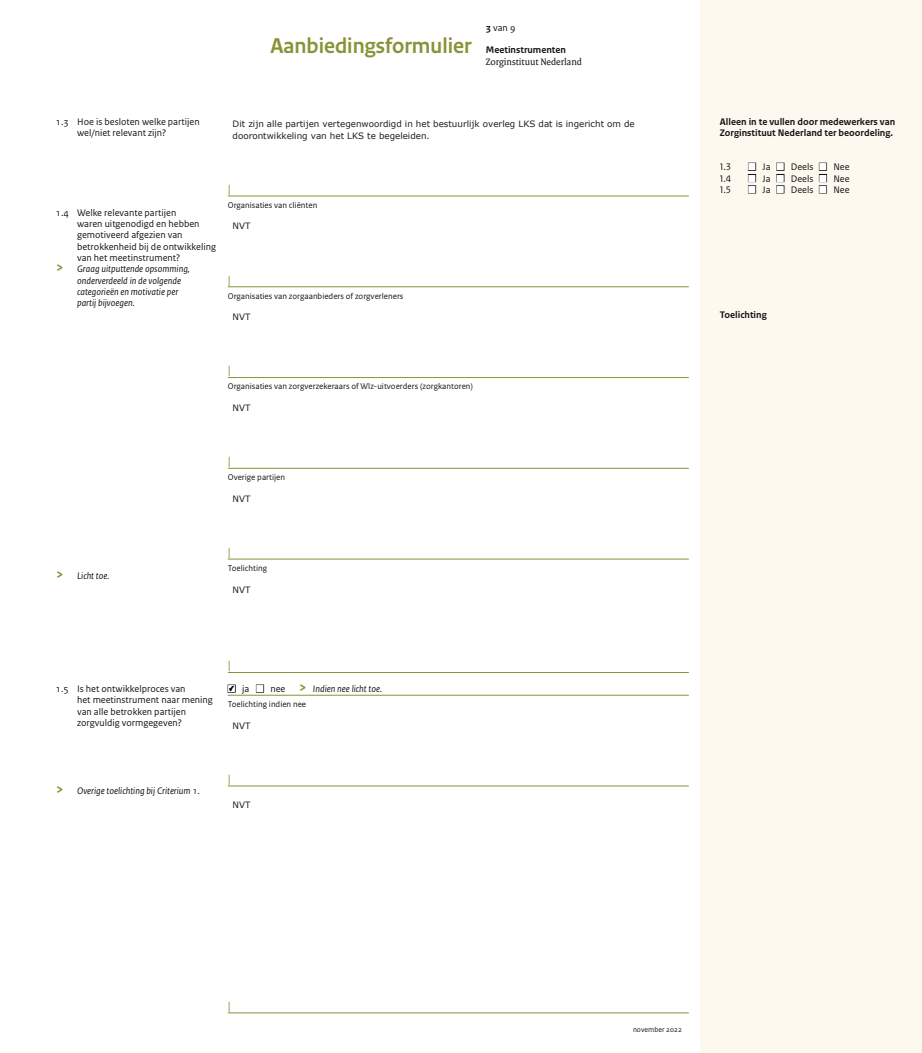
<style>
.page{position:relative;width:922px;height:1053px;background:#fff}
.page>*{position:absolute;margin:0;border:0;box-sizing:border-box;transform-origin:0 0}
.t1{font:700 22.5px "Rijksoverheid Sans Heading";color:#899237}
.t2{font:12.5px "Rijksoverheid Sans Text";color:#899237}
.t3{font:10px/11.4px "Rijksoverheid Sans Text";color:#141517}
.t4{font:italic 10px "Rijksoverheid Sans Text";color:#141517}
.t5{font:700 10px/11.4px "Rijksoverheid Sans Text";color:#141517}
.t6{font:10px "Rijksoverheid Serif";color:#141517}
.t7{font:8.75px "Rijksoverheid Sans Text";color:#141517}
.t8{font:8.75px/11.4px "Verdana";color:#1d1e1f}
.t9{font:7.5px "Rijksoverheid Sans Text";color:#141517}
.s1{font-weight:700}
.s2{font-weight:700;font-style:normal;font-size:15px;color:#899237}
.s3{font-style:normal}
</style>
<div class="page">
<div style="left:700px;top:0;width:221px;height:1052px;background:#fef9ee"></div>
<hr style="left:228px;top:196px;width:460px;height:1px;background:#899237">
<hr style="left:228px;top:286px;width:460px;height:1px;background:#899237">
<hr style="left:228px;top:377px;width:460px;height:1px;background:#899237">
<hr style="left:228px;top:468px;width:460px;height:1px;background:#899237">
<hr style="left:228px;top:558px;width:460px;height:1px;background:#899237">
<hr style="left:228px;top:672px;width:460px;height:1px;background:#899237">
<hr style="left:228px;top:694px;width:460px;height:1px;background:#899237">
<hr style="left:228px;top:785px;width:460px;height:1px;background:#899237">
<hr style="left:228px;top:1012px;width:460px;height:1px;background:#899237">
<svg style="left:228px;top:685px;width:6px;height:7px"></svg>
<h1 class="t1" style="left:270px;top:37px;width:203px">Aanbiedingsformulier</h1>
<p class="t3" style="left:485px;top:22px;width:31px"><span class="s1">3</span> van 9</p>
<p class="t5" style="left:485px;top:45px;width:82px">Meetinstrumenten</p>
<p class="t6" style="left:485px;top:58px;width:98px">Zorginstituut Nederland</p>
<p class="t3" style="left:77px;top:116px;width:124px;text-indent:-21px">1.3 Hoe is besloten welke partijen wel/niet relevant zijn?</p>
<p class="t3" style="left:56px;top:207px;width:122px">1.4 Welke relevante partijen</p>
<p class="t3" style="left:77px;top:218px;width:124px">waren uitgenodigd en hebben</p>
<p class="t3" style="left:77px;top:230px;width:107px">gemotiveerd afgezien van</p>
<p class="t3" style="left:77px;top:241px;width:140px">betrokkenheid bij de ontwikkeling</p>
<p class="t3" style="left:77px;top:252px;width:105px">van het meetinstrument?</p>
<p class="t4" style="left:56px;top:265px;width:136px"><span class="s2">&gt;</span> Graag uitputtende opsomming,</p>
<p class="t4" style="left:77px;top:276px;width:105px">onderverdeeld in de volgende</p>
<p class="t4" style="left:77px;top:288px;width:103px">categorieën en motivatie per</p>
<p class="t4" style="left:77px;top:299px;width:59px">partij bijvoegen.</p>
<p class="t8" style="left:232px;top:118px;width:403px">Dit zijn alle partijen vertegenwoordigd in het bestuurlijk overleg LKS dat is ingericht om de doorontwikkeling van het LKS te begeleiden.</p>
<p class="t5" style="left:719px;top:116px;width:177px">Alleen in te vullen door medewerkers van<br>Zorginstituut Nederland ter beoordeling.</p>
<p class="t3" style="left:719px;top:162px;width:13px">1.3</p>
<p class="t3" style="left:762px;top:162px;width:10px">Ja</p>
<p class="t3" style="left:790px;top:162px;width:24px">Deels</p>
<p class="t3" style="left:833px;top:162px;width:18px">Nee</p>
<p class="t3" style="left:719px;top:173px;width:13px">1.4</p>
<p class="t3" style="left:762px;top:173px;width:10px">Ja</p>
<p class="t3" style="left:790px;top:173px;width:24px">Deels</p>
<p class="t3" style="left:833px;top:173px;width:18px">Nee</p>
<p class="t2" style="left:228px;top:184px;width:5px">|</p>
<p class="t3" style="left:719px;top:184px;width:13px">1.5</p>
<p class="t3" style="left:762px;top:184px;width:10px">Ja</p>
<p class="t3" style="left:790px;top:184px;width:24px">Deels</p>
<p class="t3" style="left:833px;top:184px;width:18px">Nee</p>
<p class="t7" style="left:228px;top:202px;width:91px">Organisaties van cliënten</p>
<p class="t8" style="left:232px;top:220px;width:19px">NVT</p>
<p class="t2" style="left:228px;top:275px;width:5px">|</p>
<p class="t7" style="left:228px;top:292px;width:177px">Organisaties van zorgaanbieders of zorgverleners</p>
<p class="t8" style="left:232px;top:311px;width:19px">NVT</p>
<p class="t5" style="left:719px;top:309px;width:48px">Toelichting</p>
<p class="t2" style="left:228px;top:365px;width:5px">|</p>
<p class="t7" style="left:228px;top:383px;width:247px">Organisaties van zorgverzekeraars of Wlz-uitvoerders (zorgkantoren)</p>
<p class="t8" style="left:232px;top:402px;width:19px">NVT</p>
<p class="t2" style="left:228px;top:456px;width:5px">|</p>
<p class="t7" style="left:228px;top:474px;width:59px">Overige partijen</p>
<p class="t8" style="left:232px;top:492px;width:19px">NVT</p>
<p class="t4" style="left:56px;top:571px;width:55px"><span class="s2">&gt;</span> Licht toe.</p>
<p class="t2" style="left:228px;top:547px;width:5px">|</p>
<p class="t7" style="left:228px;top:564px;width:41px">Toelichting</p>
<p class="t8" style="left:232px;top:583px;width:19px">NVT</p>
<p class="t3" style="left:77px;top:683px;width:137px;text-indent:-21px">1.5 Is het ontwikkelproces van<br>het meetinstrument naar mening van alle betrokken partijen zorgvuldig vormgegeven?</p>
<p class="t2" style="left:228px;top:660px;width:5px">|</p>
<p class="t3" style="left:242px;top:683px;width:9px">ja</p>
<p class="t4" style="left:270px;top:684px;width:113px"><span class="s3">nee</span> <span class="s2">&gt;</span> Indien nee licht toe.</p>
<p class="t7" style="left:228px;top:700px;width:80px">Toelichting indien nee</p>
<p class="t8" style="left:232px;top:719px;width:19px">NVT</p>
<p class="t4" style="left:56px;top:787px;width:145px"><span class="s2">&gt;</span> Overige toelichting bij Criterium 1.</p>
<p class="t2" style="left:228px;top:773px;width:5px">|</p>
<p class="t8" style="left:232px;top:798px;width:19px">NVT</p>
<p class="t2" style="left:228px;top:1000px;width:5px">|</p>
<p class="t9" style="left:633px;top:1026px;width:50px">november 2022</p>
</div>
